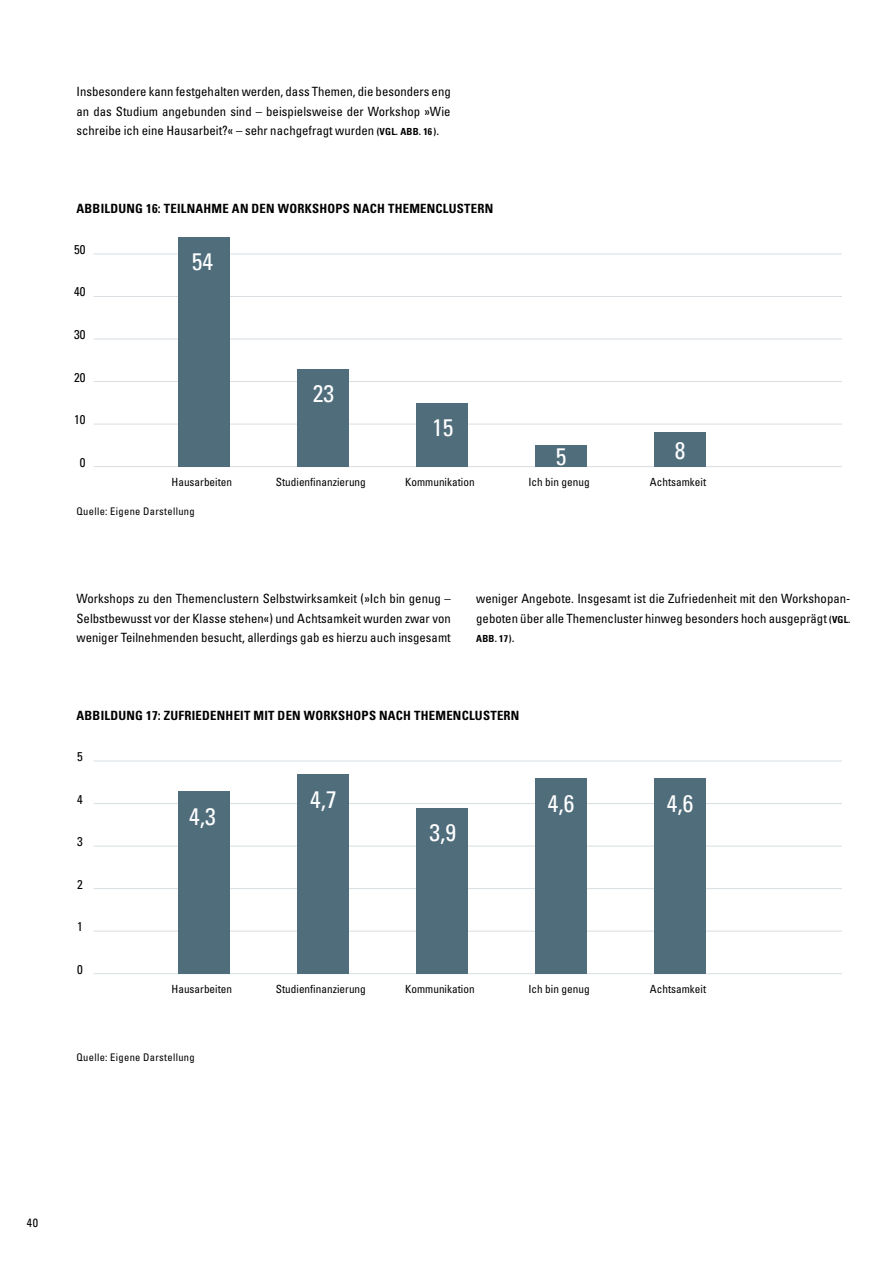
<style>
.page{position:relative;width:893px;height:1263px;background:#fff}
.page>*{position:absolute;margin:0;border:0;box-sizing:border-box;transform-origin:0 0}
.t1{font:condensed 24px "Univers LT Std";color:#fff}
.Copytext{font:condensed 12.75px/19.5px "Univers LT Std";color:#000;text-align:justify}
.t2{font:700 condensed 12.75px "Univers LT Std";letter-spacing:.02em;color:#000}
.t3{font:condensed 12px "Univers LT Std";color:#000}
.Tabelle_Copytext{font:condensed 11.25px "Univers LT Std";color:#000}
.Quelle{font:condensed 10.5px "Univers LT Std";letter-spacing:.03em;color:#000}
.Copytext-2{font:700 condensed 9.75px "Univers LT Std";letter-spacing:.02em;color:#000}
.s1{font-weight:700;font-size:9.75px}
.s2{font-weight:400;font-size:12.75px}
</style>
<div class="page">
<hr style="left:94px;top:466px;width:748px;height:1px;background:#d8dee2">
<hr style="left:94px;top:424px;width:748px;height:1px;background:#d8dee2">
<hr style="left:94px;top:381px;width:748px;height:1px;background:#d8dee2">
<hr style="left:94px;top:339px;width:748px;height:1px;background:#d8dee2">
<hr style="left:94px;top:296px;width:748px;height:1px;background:#d8dee2">
<hr style="left:94px;top:254px;width:748px;height:1px;background:#d8dee2">
<div style="left:417px;top:403px;width:51px;height:64px;background:#506d7c"></div>
<div style="left:536px;top:445px;width:51px;height:22px;background:#506d7c"></div>
<div style="left:298px;top:369px;width:51px;height:98px;background:#506d7c"></div>
<div style="left:179px;top:237px;width:51px;height:230px;background:#506d7c"></div>
<div style="left:655px;top:433px;width:51px;height:34px;background:#506d7c"></div>
<hr style="left:94px;top:973px;width:748px;height:1px;background:#d8dee2">
<hr style="left:94px;top:931px;width:748px;height:1px;background:#d8dee2">
<hr style="left:94px;top:888px;width:748px;height:1px;background:#d8dee2">
<hr style="left:94px;top:846px;width:748px;height:1px;background:#d8dee2">
<hr style="left:94px;top:803px;width:748px;height:1px;background:#d8dee2">
<hr style="left:94px;top:761px;width:748px;height:1px;background:#d8dee2">
<div style="left:417px;top:808px;width:51px;height:166px;background:#506d7c"></div>
<div style="left:536px;top:778px;width:51px;height:196px;background:#506d7c"></div>
<div style="left:298px;top:774px;width:51px;height:200px;background:#506d7c"></div>
<div style="left:179px;top:791px;width:51px;height:183px;background:#506d7c"></div>
<div style="left:655px;top:778px;width:51px;height:196px;background:#506d7c"></div>
<p class="Copytext" style="left:77px;top:82px;width:376px">Insbesondere kann festgehalten werden, dass Themen, die besonders eng an das Studium angebunden sind – beispielsweise der Workshop »Wie schreibe ich eine Hausarbeit?« – sehr nachgefragt wurden <span class="s1">(VGL. ABB.</span></p>
<p class="Copytext-2" style="left:423px;top:126px;width:17px">16 )<span class="s2">.</span></p>
<p class="t2" style="left:77px;top:201px;width:417px">ABBILDUNG 16: TEILNAHME AN DEN WORKSHOPS NACH THEMENCLUSTERN</p>
<p class="Copytext" style="left:74px;top:239px;width:13px">50</p>
<p class="Copytext" style="left:74px;top:282px;width:13px">40</p>
<p class="Copytext" style="left:74px;top:325px;width:13px">30</p>
<p class="Copytext" style="left:74px;top:367px;width:13px">20</p>
<p class="Copytext" style="left:74px;top:410px;width:13px">10</p>
<p class="Copytext" style="left:80px;top:452px;width:7px">0</p>
<p class="t1" style="left:192px;top:247px;width:23px">54</p>
<p class="t1" style="left:313px;top:379px;width:23px">23</p>
<p class="t1" style="left:432px;top:413px;width:23px">15</p>
<p class="t1" style="left:556px;top:441px;width:12px">5</p>
<p class="t1" style="left:675px;top:435px;width:12px">8</p>
<p class="Tabelle_Copytext" style="left:172px;top:475px;width:62px">Hausarbeiten</p>
<p class="Tabelle_Copytext" style="left:276px;top:475px;width:91px">Studienfinanzierung</p>
<p class="Tabelle_Copytext" style="left:405px;top:475px;width:71px">Kommunikation</p>
<p class="Tabelle_Copytext" style="left:528px;top:475px;width:63px">Ich bin genug</p>
<p class="Tabelle_Copytext" style="left:650px;top:475px;width:58px">Achtsamkeit</p>
<p class="Quelle" style="left:77px;top:505px;width:120px">Quelle: Eigene Darstellung</p>
<p class="Copytext" style="left:77px;top:589px;width:376px">Workshops zu den Themenclustern Selbstwirksamkeit (»Ich bin genug – Selbstbewusst vor der Klasse stehen«) und Achtsamkeit wurden zwar von weniger Teilnehmenden besucht, allerdings gab es hierzu auch insgesamt</p>
<p class="Copytext" style="left:476px;top:589px;width:376px">weniger Angebote. Insgesamt ist die Zufriedenheit mit den Workshopan&shy;geboten über alle Themencluster hinweg besonders hoch ausgeprägt <span class="s1">(VGL.</span></p>
<p class="Copytext-2" style="left:476px;top:633px;width:40px">ABB. 17)<span class="s2">.</span></p>
<p class="t2" style="left:77px;top:708px;width:443px">ABBILDUNG 17: ZUFRIEDENHEIT MIT DEN WORKSHOPS NACH THEMENCLUSTERN</p>
<p class="Copytext" style="left:77px;top:746px;width:7px">5</p>
<p class="Copytext" style="left:77px;top:789px;width:7px">4</p>
<p class="Copytext" style="left:77px;top:832px;width:7px">3</p>
<p class="Copytext" style="left:77px;top:874px;width:7px">2</p>
<p class="Copytext" style="left:77px;top:917px;width:7px">1</p>
<p class="Copytext" style="left:77px;top:959px;width:7px">0</p>
<p class="t1" style="left:189px;top:801px;width:28px">4,3</p>
<p class="t1" style="left:310px;top:784px;width:28px">4,7</p>
<p class="t1" style="left:429px;top:817px;width:28px">3,9</p>
<p class="t1" style="left:548px;top:788px;width:28px">4,6</p>
<p class="t1" style="left:667px;top:788px;width:28px">4,6</p>
<p class="Tabelle_Copytext" style="left:172px;top:982px;width:62px">Hausarbeiten</p>
<p class="Tabelle_Copytext" style="left:276px;top:982px;width:91px">Studienfinanzierung</p>
<p class="Tabelle_Copytext" style="left:405px;top:982px;width:71px">Kommunikation</p>
<p class="Tabelle_Copytext" style="left:528px;top:982px;width:63px">Ich bin genug</p>
<p class="Tabelle_Copytext" style="left:650px;top:982px;width:58px">Achtsamkeit</p>
<p class="Quelle" style="left:77px;top:1051px;width:120px">Quelle: Eigene Darstellung</p>
<p class="t3" style="left:27px;top:1215px;width:13px">40</p>
</div>
